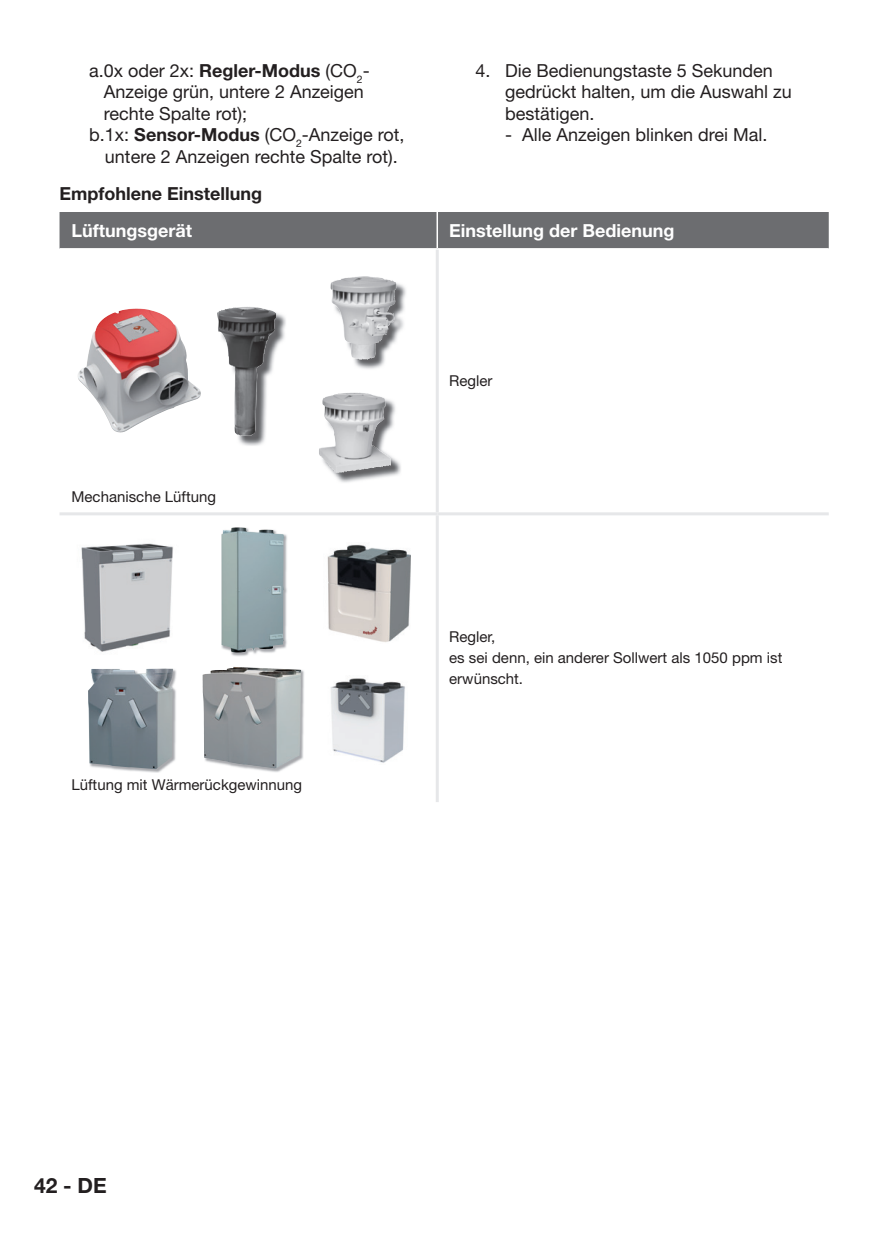
<style>
.page{position:relative;width:893px;height:1259px;background:#fff}
.page>*{position:absolute;margin:0;border:0;box-sizing:border-box;transform-origin:0 0}
.t1{font:700 21px "Helvetica Neue LT Pro";color:#231f20}
.t2{font:18px/21.6px "Helvetica Neue LT Pro";color:#231f20}
.t3{font:700 18px "Helvetica Neue LT Pro";color:#fff}
.t4{font:700 18px "Helvetica Neue LT Pro";color:#231f20}
.t5{font:15px/21px "Helvetica Neue LT Pro";color:#231f20}
.s1{font-weight:700}
</style>
<div class="page">
<div style="left:60px;top:212px;width:769px;height:36px;background:#6c6d70"></div>
<svg style="left:93px;top:308px;width:343px;height:465px"></svg>
<hr style="left:436px;top:212px;width:2px;height:36px;background:#fff">
<hr style="left:436px;top:250px;width:3px;height:262px;background:#e6e7e9">
<hr style="left:60px;top:512px;width:377px;height:3px;background:#e6e7e9">
<hr style="left:437px;top:512px;width:392px;height:3px;background:#e6e7e9">
<hr style="left:436px;top:515px;width:3px;height:287px;background:#e6e7e9">
<img style="left:219px;top:308px;width:67px;height:138px">
<img style="left:217px;top:307px;width:43px;height:25px">
<img style="left:219px;top:308px;width:57px;height:128px">
<img style="left:332px;top:283px;width:75px;height:87px">
<img style="left:330px;top:276px;width:50px;height:26px">
<img style="left:332px;top:278px;width:65px;height:82px">
<img style="left:321px;top:394px;width:81px;height:90px">
<img style="left:318px;top:392px;width:54px;height:64px">
<img style="left:321px;top:394px;width:70px;height:78px">
<img style="left:78px;top:308px;width:58px;height:87px">
<img style="left:322px;top:675px;width:86px;height:90px">
<img style="left:203px;top:667px;width:102px;height:105px">
<img style="left:202px;top:667px;width:99px;height:101px">
<img style="left:222px;top:527px;width:66px;height:129px">
<img style="left:221px;top:527px;width:63px;height:125px">
<img style="left:93px;top:669px;width:84px;height:103px">
<img style="left:88px;top:668px;width:85px;height:101px">
<img style="left:81px;top:533px;width:101px;height:128px">
<img style="left:324px;top:543px;width:87px;height:100px">
<p class="t2" style="left:89px;top:59px;width:282px">a. 0x oder 2x: <span class="s1">Regler-Modus</span> (CO<sub>2</sub>-</p>
<p class="t2" style="left:104px;top:81px;width:262px">Anzeige grün, untere 2 Anzeigen</p>
<p class="t2" style="left:104px;top:102px;width:145px">rechte Spalte rot);</p>
<p class="t2" style="left:89px;top:124px;width:317px">b. 1x: <span class="s1">Sensor-Modus</span> (CO<sub>2</sub>-Anzeige rot,</p>
<p class="t2" style="left:105px;top:145px;width:294px">untere 2 Anzeigen rechte Spalte rot).</p>
<p class="t2" style="left:505px;top:59px;width:288px;text-indent:-30px">4. Die Bedienungstaste 5 Sekunden gedrückt halten, um die Auswahl zu bestätigen.</p>
<p class="t2" style="left:505px;top:124px;width:264px">- Alle Anzeigen blinken drei Mal.</p>
<p class="t4" style="left:60px;top:182px;width:204px">Empfohlene Einstellung</p>
<p class="t3" style="left:72px;top:219px;width:122px">Lüftungsgerät</p>
<p class="t3" style="left:449px;top:219px;width:227px">Einstellung der Bedienung</p>
<p class="t5" style="left:72px;top:485px;width:146px">Mechanische Lüftung</p>
<p class="t5" style="left:72px;top:774px;width:232px">Lüftung mit Wärmerückgewinnung</p>
<p class="t5" style="left:449px;top:370px;width:45px">Regler</p>
<p class="t5" style="left:449px;top:626px;width:335px">Regler,<br>es sei denn, ein anderer Sollwert als 1050 ppm ist erwünscht.</p>
<p class="t1" style="left:34px;top:1172px;width:74px">42 - DE</p>
</div>
